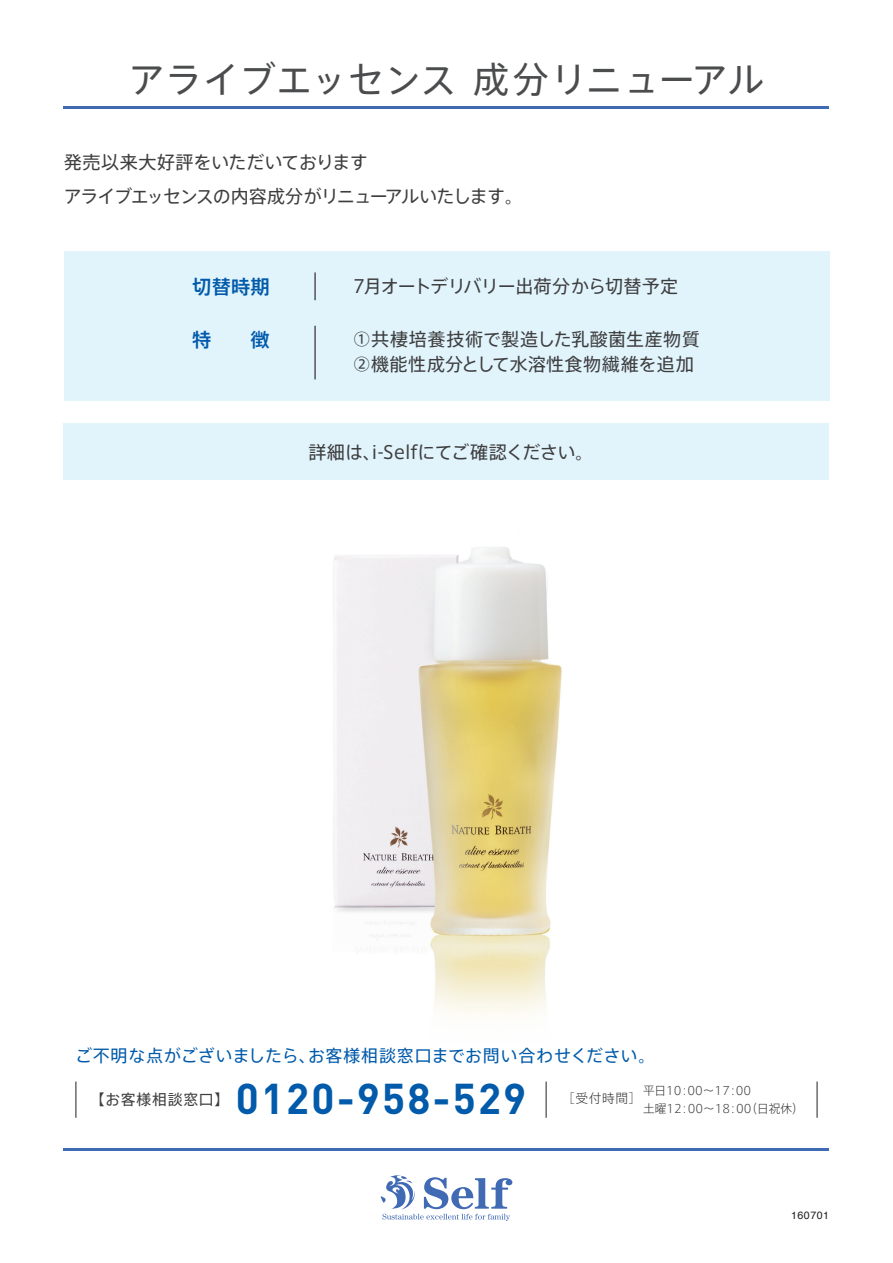
<style>
.page{position:relative;width:893px;height:1263px;background:#fff}
.page>*{position:absolute;margin:0;border:0;box-sizing:border-box;transform-origin:0 0}
.t1{font:700 42.45px "DIN";letter-spacing:.05em;color:#015aaa}
.t2{font:36.15px "Axis Std";letter-spacing:.015em;color:#4b4c4d}
.t3{font:500 19.2px "Axis Std";color:#015aaa}
.t4{font:18px/34px "Axis Std";letter-spacing:-.045em;color:#3e3e3f}
.t5{font:18px/25.5px "Axis Std";letter-spacing:.015em;color:#3e3e3f}
.t6{font:18px "Axis Std";letter-spacing:-.005em;color:#3e3e3f}
.t7{font:18px "Axis Std";letter-spacing:-.04em;color:#3e3e3f}
.t8{font:16.95px "Axis Std";letter-spacing:.04em;color:#015aaa}
.t9{font:14.85px "Axis Std";letter-spacing:.05em;color:#3e3e3f}
.t10{font:300 12.75px "Axis Std";color:#3e3e3f}
.t11{font:300 11.7px/17.9px "Axis Std";color:#3e3e3f}
.t12{font:10.65px "Helvetica";letter-spacing:.05em;color:#231f20}
</style>
<div class="page">
<img style="left:333px;top:547px;width:229px;height:468px">
<div style="left:64px;top:251px;width:765px;height:150px;background:#e1f4fc"></div>
<div style="left:64px;top:424px;width:765px;height:56px;background:#e1f4fc"></div>
<svg style="left:381px;top:1175px;width:131px;height:46px"></svg>
<hr style="left:64px;top:1148px;width:765px;height:2px;background:#406ab4">
<hr style="left:314px;top:326px;width:2px;height:53px;background:#231f20">
<hr style="left:314px;top:272px;width:2px;height:28px;background:#231f20">
<hr style="left:546px;top:1081px;width:1px;height:37px;background:#231f20">
<hr style="left:817px;top:1081px;width:1px;height:37px;background:#231f20">
<hr style="left:76px;top:1081px;width:1px;height:37px;background:#231f20">
<hr style="left:64px;top:107px;width:765px;height:2px;background:#406ab4">
<h2 class="t2" style="left:129px;top:53px;width:637px">アライブエッセンス 成分リニューアル</h2>
<p class="t4" style="left:64px;top:144px;width:461px">発売以来大好評をいただいております<br>アライブエッセンスの内容成分がリニューアルいたします。</p>
<p class="t3" style="left:192px;top:272px;width:79px">切替時期</p>
<p class="t7" style="left:353px;top:273px;width:327px">7月オートデリバリー出荷分から切替予定</p>
<p class="t3" style="left:192px;top:325px;width:79px">特　　徴</p>
<p class="t5" style="left:353px;top:325px;width:348px">①共棲培養技術で製造した乳酸菌生産物質<br>②機能性成分として水溶性食物繊維を追加</p>
<p class="t6" style="left:308px;top:439px;width:287px">詳細は、i-Selfにてご確認ください。</p>
<p class="t8" style="left:75px;top:1042px;width:582px">ご不明な点がございましたら、お客様相談窓口までお問い合わせください。</p>
<p class="t9" style="left:90px;top:1088px;width:141px">【お客様相談窓口】</p>
<h1 class="t1" style="left:236px;top:1071px;width:292px">0120-958-529</h1>
<p class="t10" style="left:562px;top:1089px;width:81px">［受付時間］</p>
<p class="t11" style="left:643px;top:1081px;width:162px">平日10：00～17：00<br>土曜12：00～18：00（日祝休）</p>
<p class="t12" style="left:791px;top:1210px;width:40px">160701</p>
</div>
